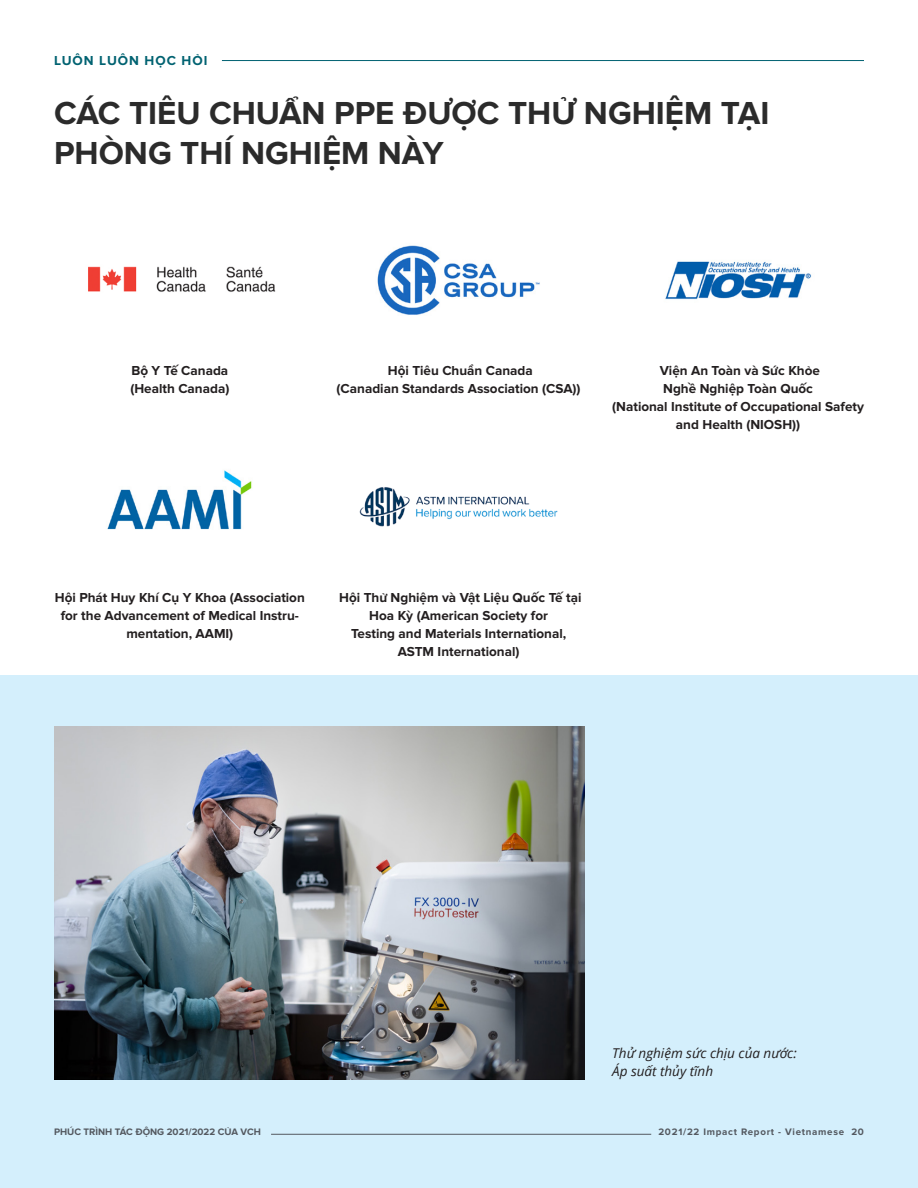
<style>
.page{position:relative;width:918px;height:1188px;background:#fff}
.page>*{position:absolute;margin:0;border:0;box-sizing:border-box;transform-origin:0 0}
.Headline_2{font:700 33px/40.5px "Proxima Nova";color:#2b2b2b}
.Body_copy{font:700 13.5px/18px "Proxima Nova";color:#231f20;text-align:center}
.Legend{font:italic 13.5px "Open Sans";color:#231f20}
.t1{font:700 13.5px "Proxima Nova";letter-spacing:.075em;color:#006271}
.t2{font:700 9.75px "Proxima Nova";letter-spacing:.06em;color:#53585f}
.t3{font:700 9.75px "Proxima Nova";color:#53585f}
</style>
<div class="page">
<hr style="left:222px;top:60px;width:642px;height:1px;background:#006271">
<div style="left:0;top:675px;width:918px;height:512px;background:#d4effc"></div>
<img style="left:107px;top:470px;width:145px;height:60px">
<img style="left:359px;top:487px;width:199px;height:40px">
<img style="left:377px;top:245px;width:163px;height:70px">
<img style="left:88px;top:266px;width:188px;height:26px">
<img style="left:665px;top:261px;width:147px;height:39px">
<img style="left:54px;top:726px;width:531px;height:354px">
<hr style="left:271px;top:1134px;width:380px;height:1px;background:#53585f">
<p class="t1" style="left:54px;top:52px;width:155px">LUÔN LUÔN HỌC HỎI</p>
<p class="Headline_2" style="left:54px;top:93px;width:717px">CÁC TIÊU CHUẨN PPE ĐƯỢC THỬ NGHIỆM TẠI<br>PHÒNG THÍ NGHIỆM NÀY</p>
<p class="Body_copy" style="left:131px;top:362px;width:98px">Bộ Y Tế Canada</p>
<p class="Body_copy" style="left:130px;top:380px;width:100px">(Health Canada)</p>
<p class="Body_copy" style="left:388px;top:362px;width:147px">Hội Tiêu Chuẩn Canada</p>
<p class="Body_copy" style="left:337px;top:380px;width:246px">(Canadian Standards Association (CSA))</p>
<p class="Body_copy" style="left:612px;top:362px;width:253px">Viện An Toàn và Sức Khỏe<br>Nghề Nghiệp Toàn Quốc<br>(National Institute of Occupational Safety and Health (NIOSH))</p>
<p class="Body_copy" style="left:55px;top:588px;width:252px">Hội Phát Huy Khí Cụ Y Khoa (Association for the Advancement of Medical Instru&shy;mentation, AAMI)</p>
<p class="Body_copy" style="left:339px;top:588px;width:244px">Hội Thử Nghiệm và Vật Liệu Quốc Tế tại<br>Hoa Kỳ (American Society for<br>Testing and Materials International,<br>ASTM International)</p>
<p class="Legend" style="left:612px;top:1044px;width:186px">Thử nghiệm sức chịu của nước:</p>
<p class="Legend" style="left:612px;top:1062px;width:102px">Áp suất thủy tĩnh</p>
<p class="t3" style="left:54px;top:1126px;width:208px">PHÚC TRÌNH TÁC ĐỘNG 2021/2022 CỦA VCH</p>
<p class="t2" style="left:658px;top:1126px;width:207px">2021/22 Impact Report - Vietnamese 20</p>
</div>
